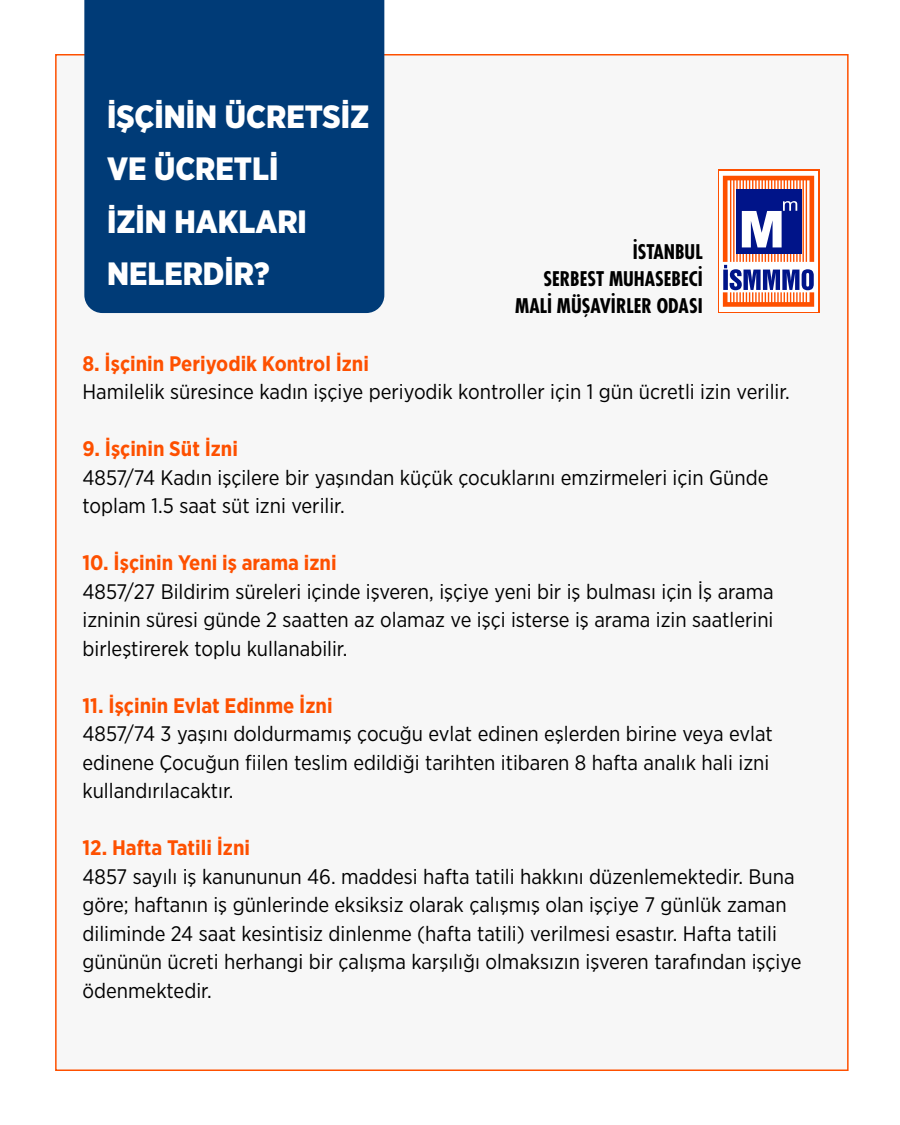
<style>
.page{position:relative;width:900px;height:1125px;background:#fff}
.page>*{position:absolute;margin:0;border:0;box-sizing:border-box;transform-origin:0 0}
.t1{font:900 32.25px/52.5px "Gotham Narrow";color:#fff}
.List_Paragraph{font:21px/28.5px "Gotham Narrow";color:#000}
.List_Paragraph-2{font:700 21px "Gotham Narrow";color:#fe5000}
.t2{font:700 condensed 19.65px "Futura Std";color:#000}
.s1{font-weight:700;color:#fe5000}
</style>
<div class="page">
<div style="left:55px;top:54px;width:794px;height:1017px;background:#f7f7f7;border:2px solid #fe5000"></div>
<div style="left:718px;top:169px;width:101px;height:144px;background:#fe5000"></div>
<svg style="left:719px;top:171px;width:99px;height:141px;background:#fefaf8"></svg>
<svg style="left:723px;top:176px;width:91px;height:131px"></svg>
<div style="left:84px;top:0;width:300px;height:313px;background:#003b77"></div>
<p class="t1" style="left:107px;top:90px;width:264px">İŞÇİNİN ÜCRETSİZ<br>VE ÜCRETLİ<br>İZİN HAKLARI<br>NELERDİR?</p>
<p class="t2" style="left:633px;top:238px;width:71px">İSTANBUL</p>
<p class="t2" style="left:543px;top:265px;width:161px">SERBEST MUHASEBECİ</p>
<p class="t2" style="left:515px;top:292px;width:189px">MALİ MÜŞAVİRLER ODASI</p>
<p class="List_Paragraph-2" style="left:82px;top:350px;width:288px">8. İşçinin Periyodik Kontrol İzni</p>
<p class="List_Paragraph" style="left:82px;top:377px;width:709px">Hamilelik süresince kadın işçiye periyodik kontroller için 1 gün ücretli izin verilir.</p>
<p class="List_Paragraph-2" style="left:82px;top:435px;width:157px">9. İşçinin Süt İzni</p>
<p class="List_Paragraph" style="left:82px;top:463px;width:687px">4857/74 Kadın işçilere bir yaşından küçük çocuklarını emzirmeleri için Günde toplam 1.5 saat süt izni verilir.</p>
<p class="List_Paragraph-2" style="left:82px;top:549px;width:256px">10. İşçinin Yeni iş arama izni</p>
<p class="List_Paragraph" style="left:82px;top:577px;width:693px;text-align:justify">4857/27 Bildirim süreleri içinde işveren, işçiye yeni bir iş bulması için İş arama izninin süresi günde 2 saatten az olamaz ve işçi isterse iş arama izin saatlerini birleştirerek toplu kullanabilir.</p>
<p class="List_Paragraph-2" style="left:82px;top:692px;width:252px">11. İşçinin Evlat Edinme İzni</p>
<p class="List_Paragraph" style="left:82px;top:719px;width:692px">4857/74 3 yaşını doldurmamış çocuğu evlat edinen eşlerden birine veya evlat edinene Çocuğun fiilen teslim edildiği tarihten itibaren 8 hafta analık hali izni kullandırılacaktır.</p>
<p class="List_Paragraph" style="left:82px;top:833px;width:720px"><span class="s1">12. Hafta Tatili İzni<br></span>4857 sayılı iş kanununun 46. maddesi hafta tatili hakkını düzenlemektedir. Buna göre; haftanın iş günlerinde eksiksiz olarak çalışmış olan işçiye 7 günlük zaman diliminde 24 saat kesintisiz dinlenme (hafta tatili) verilmesi esastır. Hafta tatili gününün ücreti herhangi bir çalışma karşılığı olmaksızın işveren tarafından işçiye ödenmektedir.</p>
</div>
